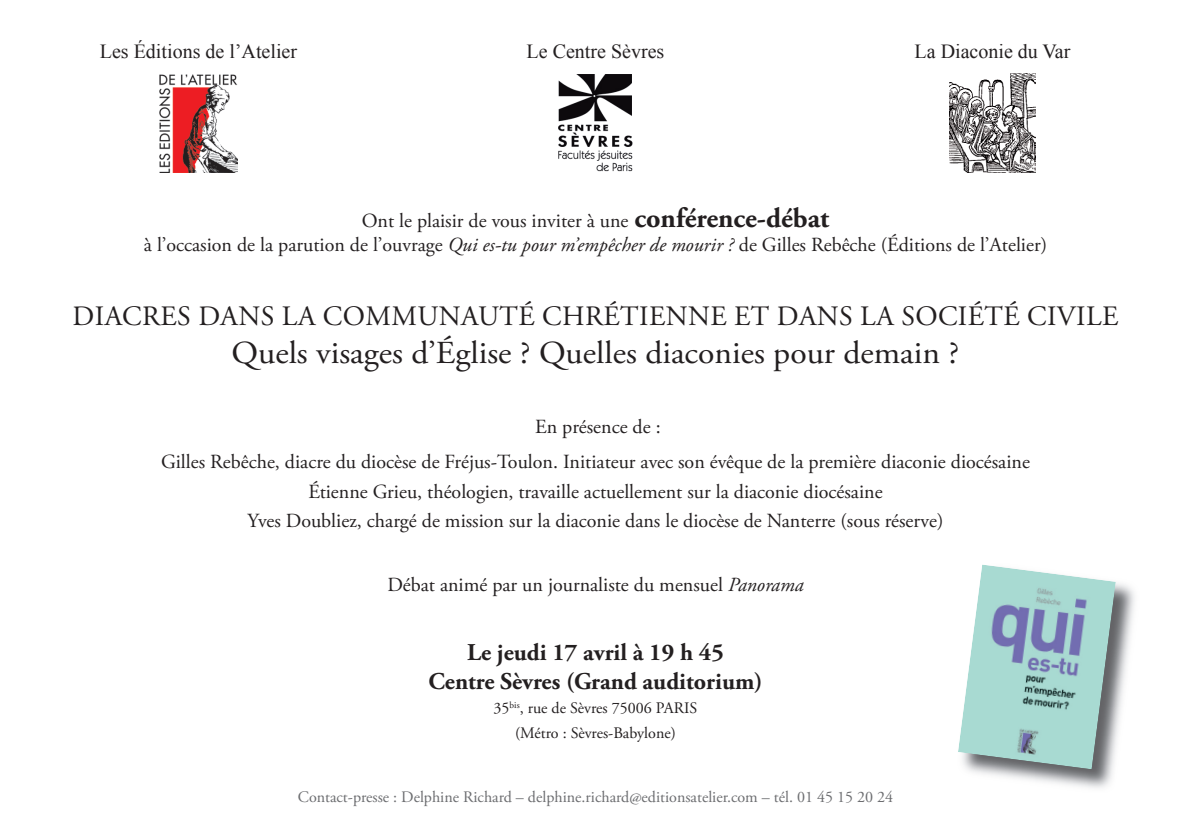
<style>
.page{position:relative;width:1191px;height:840px;background:#fff}
.page>*{position:absolute;margin:0;border:0;box-sizing:border-box;transform-origin:0 0}
.t1{font:32px "Adobe Garamond Pro";color:#231f20;scale:1.05 1}
.t2{font:28px "Adobe Garamond Pro";letter-spacing:.015em;color:#231f20}
.t3{font:700 24px/28.8px "Adobe Garamond Pro";color:#231f20;text-align:center}
.t4{font:20px/24px "Adobe Garamond Pro";color:#231f20;text-align:center}
.t5{font:20px "Times New Roman";color:#231f20}
.t6{font:16px "Adobe Garamond Pro";color:#6c6d70}
.t7{font:16px/24.8px "Adobe Garamond Pro";color:#231f20;text-align:center}
.s1{font-weight:700;font-size:28px}
.s2{font-style:italic}
</style>
<div class="page">
<img style="left:160px;top:74px;width:77px;height:98px">
<img style="left:558px;top:74px;width:75px;height:98px">
<img style="left:950px;top:73px;width:85px;height:99px">
<img style="left:966px;top:582px;width:169px;height:206px">
<img style="left:958px;top:564px;width:157px;height:204px">
<p class="t5" style="left:100px;top:37px;width:199px">Les Éditions de l’Atelier</p>
<p class="t5" style="left:526px;top:37px;width:139px">Le Centre Sèvres</p>
<p class="t5" style="left:914px;top:37px;width:157px">La Diaconie du Var</p>
<p class="t4" style="left:144px;top:209px;width:904px">Ont le plaisir de vous inviter à une <span class="s1">conférence-débat<br></span>à l’occasion de la parution de l’ouvrage <span class="s2">Qui es-tu pour m’empêcher de mourir ?</span> de Gilles Rebêche (Éditions de l’Atelier)</p>
<h2 class="t2" style="left:73px;top:299px;width:1047px">DIACRES DANS LA COMMUNAUTÉ CHRÉTIENNE ET DANS LA SOCIÉTÉ CIVILE</h2>
<h1 class="t1" style="left:232px;top:333px;width:694px">Quels visages d’Église ? Quelles diaconies pour demain ?</h1>
<p class="t4" style="left:161px;top:409px;width:870px;line-height:35.4px">En présence de :<br>Gilles Rebêche, diacre du diocèse de Fréjus-Toulon. Initiateur avec son évêque de la première diaconie diocésaine</p>
<p class="t4" style="left:248px;top:477px;width:697px;line-height:29.6px">Étienne Grieu, théologien, travaille actuellement sur la diaconie diocésaine<br>Yves Doubliez, chargé de mission sur la diaconie dans le diocèse de Nanterre (sous réserve)</p>
<p class="t4" style="left:387px;top:573px;width:418px">Débat animé par un journaliste du mensuel <span class="s2">Panorama</span></p>
<p class="t3" style="left:428px;top:637px;width:336px">Le jeudi 17 avril à 19 h 45<br>Centre Sèvres (Grand auditorium)</p>
<p class="t7" style="left:493px;top:696px;width:205px">35<sup>bis</sup>, rue de Sèvres 75006 PARIS (Métro : Sèvres-Babylone)</p>
<p class="t6" style="left:298px;top:786px;width:597px">Contact-presse : Delphine Richard – delphine.richard@editionsatelier.com – tél. 01 45 15 20 24</p>
</div>
